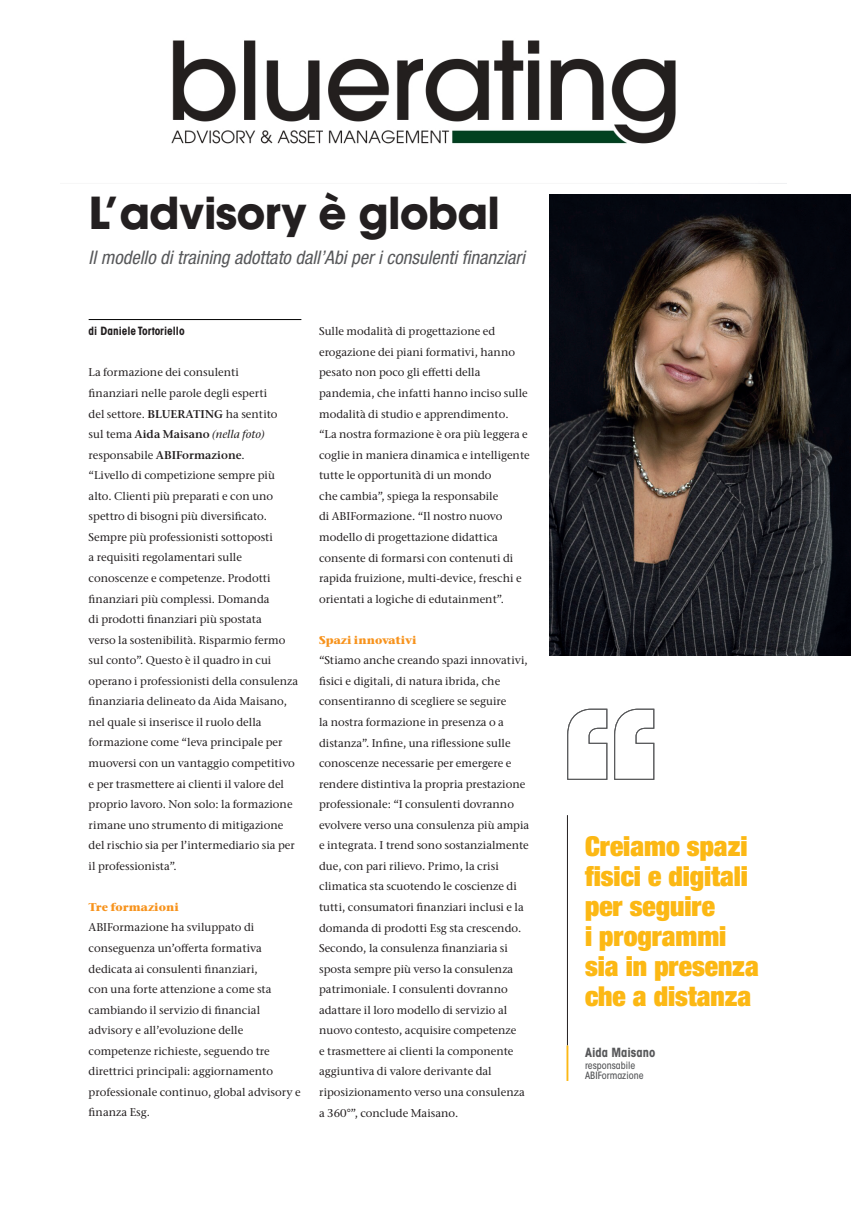
<style>
.page{position:relative;width:851px;height:1205px;background:#fff}
.page>*{position:absolute;margin:0;border:0;box-sizing:border-box;transform-origin:0 0}
.t1{font:700 43.75px "ITC Avant Garde Std";letter-spacing:-.02em;color:#231f20}
.t2{font:900 condensed 27.5px "Helvetica Neue LT Pro";color:#fcb814}
.t3{font:italic condensed 18.75px "Helvetica Neue LT Pro";color:#57585a}
.t4{font:700 condensed 12.5px "ITC Avant Garde Std";color:#57585a}
.t5{font:500 11.25px/20.5px "Stone Serif ITC Pro";color:#231f20}
.t6{font:700 11.25px "Stone Serif ITC Pro";color:#f7931d}
.Filetto_firma_artico{font:700 condensed 11.25px "ITC Avant Garde Std";color:#231f20}
.t7{font:500 condensed 10px "ITC Avant Garde Std";color:#57585a}
.s1{font-weight:600}
.s2{font-style:italic}
</style>
<div class="page">
<hr style="left:89px;top:319px;width:212px;height:1px;background:#000">
<img style="left:549px;top:195px;width:301px;height:461px">
<svg style="left:567px;top:708px;width:40px;height:72px"></svg>
<svg style="left:614px;top:708px;width:40px;height:72px"></svg>
<hr style="left:567px;top:815px;width:1px;height:230px;background:#231f20">
<hr style="left:566px;top:1045px;width:2px;height:36px;background:#fcb814">
<img style="left:171px;top:40px;width:615px;height:144px">
<p class="t1" style="left:89px;top:184px;width:412px">L’advisor y è global</p>
<p class="t3" style="left:89px;top:246px;width:438px">Il modello di training adottato dall’Abi per i consulenti finanziari</p>
<p class="Filetto_firma_artico" style="left:89px;top:324px;width:97px">di Daniele Tortoriello</p>
<p class="t5" style="left:89px;top:362px;width:211px">La formazione dei consulenti<br>finanziari nelle parole degli esperti<br>del settore. <span class="s1">BLUERATING</span> ha sentito<br>sul tema <span class="s1">Aida Maisano</span> <span class="s2">(nella foto) </span>responsabile <span class="s1">ABIFormazione</span>.<br>“Livello di competizione sempre più alto. Clienti più preparati e con uno spettro di bisogni più diversificato.<br>Sempre più professionisti sottoposti<br>a requisiti regolamentari sulle conoscenze e competenze. Prodotti finanziari più complessi. Domanda<br>di prodotti finanziari più spostata<br>verso la sostenibilità. Risparmio fermo sul conto”. Questo è il quadro in cui operano i professionisti della consulenza finanziaria delineato da Aida Maisano, nel quale si inserisce il ruolo della formazione come “leva principale per muoversi con un vantaggio competitivo e per trasmettere ai clienti il valore del proprio lavoro. Non solo: la formazione rimane uno strumento di mitigazione del rischio sia per l’intermediario sia per il professionista”.</p>
<p class="t6" style="left:89px;top:900px;width:92px">Tre formazioni</p>
<p class="t5" style="left:89px;top:917px;width:214px">ABIFormazione ha sviluppato di conseguenza un’offerta formativa dedicata ai consulenti finanziari,<br>con una forte attenzione a come sta cambiando il servizio di financial advisory e all’evoluzione delle competenze richieste, seguendo tre direttrici principali: aggiornamento professionale continuo, global advisory e finanza Esg.</p>
<p class="t5" style="left:319px;top:321px;width:212px">Sulle modalità di progettazione ed erogazione dei piani formativi, hanno pesato non poco gli effetti della pandemia, che infatti hanno inciso sulle modalità di studio e apprendimento.<br>“La nostra formazione è ora più leggera e coglie in maniera dinamica e intelligente tutte le opportunità di un mondo<br>che cambia”, spiega la responsabile<br>di ABIFormazione. “Il nostro nuovo modello di progettazione didattica consente di formarsi con contenuti di rapida fruizione, multi-device, freschi e orientati a logiche di edutainment”.</p>
<p class="t6" style="left:319px;top:632px;width:99px">Spazi innovativi</p>
<p class="t5" style="left:319px;top:650px;width:212px">“Stiamo anche creando spazi innovativi, fisici e digitali, di natura ibrida, che consentiranno di scegliere se seguire<br>la nostra formazione in presenza o a distanza”. Infine, una riflessione sulle conoscenze necessarie per emergere e rendere distintiva la propria prestazione professionale: “I consulenti dovranno evolvere verso una consulenza più ampia e integrata. I trend sono sostanzialmente due, con pari rilievo. Primo, la crisi climatica sta scuotendo le coscienze di tutti, consumatori finanziari inclusi e la domanda di prodotti Esg sta crescendo.<br>Secondo, la consulenza finanziaria si sposta sempre più verso la consulenza patrimoniale. I consulenti dovranno adattare il loro modello di servizio al nuovo contesto, acquisire competenze<br>e trasmettere ai clienti la componente aggiuntiva di valore derivante dal riposizionamento verso una consulenza a 360°”, conclude Maisano.</p>
<p class="t2" style="left:585px;top:829px;width:164px">Creiamo spazi</p>
<p class="t2" style="left:585px;top:859px;width:164px">fisici e digitali</p>
<p class="t2" style="left:585px;top:889px;width:131px">per seguire</p>
<p class="t2" style="left:585px;top:919px;width:143px">i programmi</p>
<p class="t2" style="left:585px;top:949px;width:175px">sia in presenza</p>
<p class="t2" style="left:585px;top:979px;width:168px">che a distanza</p>
<p class="t4" style="left:585px;top:1044px;width:72px">Aida Maisano</p>
<p class="t7" style="left:585px;top:1059px;width:52px">responsabile</p>
<p class="t7" style="left:585px;top:1069px;width:60px">ABIFormazione</p>
</div>
